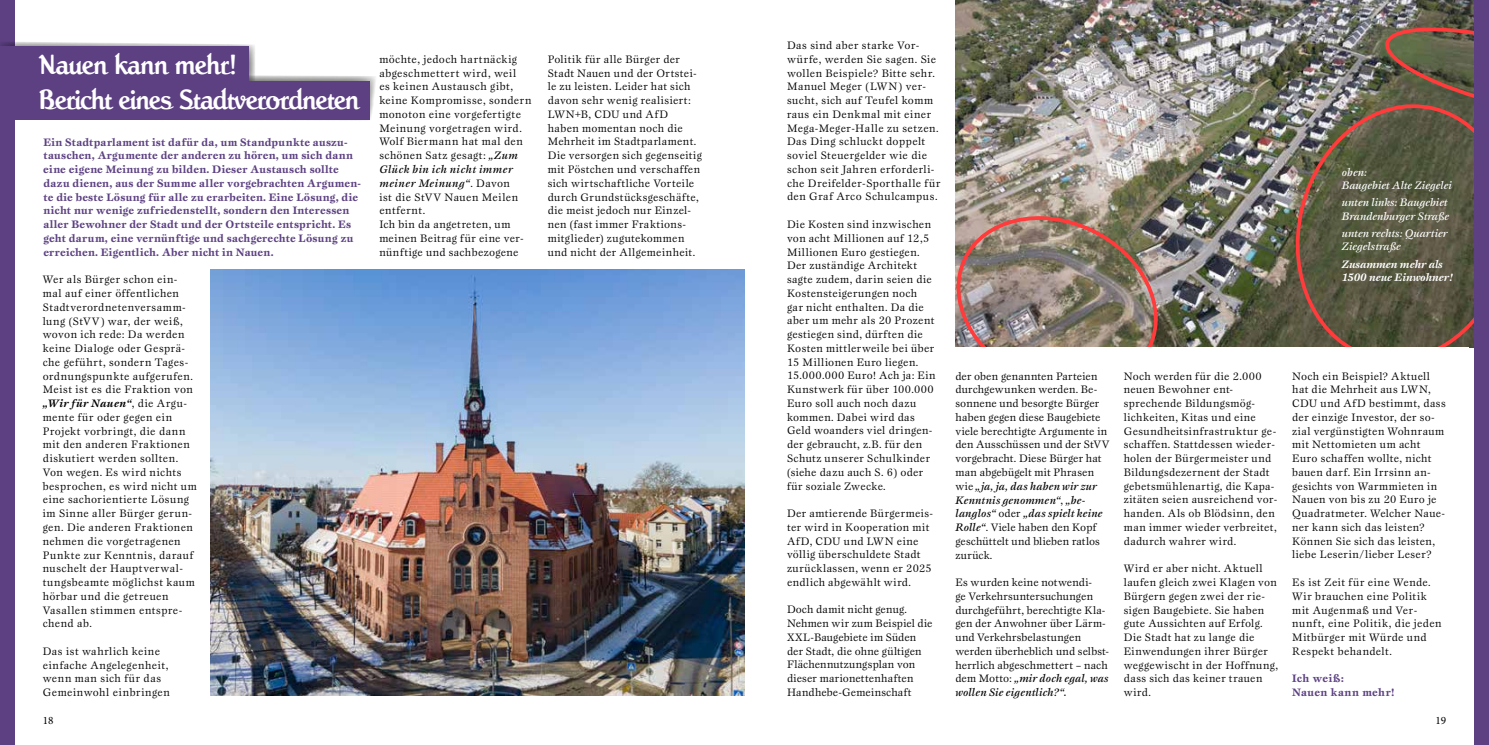
<style>
.page{position:relative;width:1489px;height:745px;background:#fff}
.page>*{position:absolute;margin:0;border:0;box-sizing:border-box;transform-origin:0 0}
.t1{font:28.75px/34.9px "Rochefort Pro";letter-spacing:-.015em;color:#fff}
.t2{font:11.25px/13.8px "Esprit SB";letter-spacing:.03em;color:#000}
.t3{font:11.25px/13.8px "Esprit SB";letter-spacing:.01em;color:#000}
.t4{font:700 11.25px/13.8px "Esprit SB";letter-spacing:.02em;color:#5c4082}
.t5{font:11.25px/13.8px "Esprit SB Med Ita";letter-spacing:.025em;color:#000}
.t6{font:11.25px/13.5px "Esprit SB Med Ita";color:#fff}
.t7{font:11.25px/13.8px "Esprit SB Med Ita";letter-spacing:.045em;color:#000}
.t8{font:italic 700 11.25px/13.5px "Esprit SB";color:#fff}
.t9{font:11.25px "Minion Pro";color:#000}
.s1{font-weight:700;font-style:italic}
.s2{font-family:"Esprit SB Med Ita"}
.s3{font-family:"Esprit SB"}
</style>
<div class="page">
<img style="left:955px;top:0;width:519px;height:347px">
<div style="left:0;top:0;width:14px;height:744px;background:#5c4082"></div>
<svg style="left:0;top:41px;width:376px;height:81px"></svg>
<div style="left:0;top:46px;width:248px;height:39px;background:#5c4082"></div>
<div style="left:0;top:81px;width:370px;height:39px;background:#5c4082"></div>
<img style="left:211px;top:269px;width:533px;height:425px">
<svg style="left:1280px;top:90px;width:194px;height:258px;background:#615d49"></svg>
<svg style="left:1378px;top:20px;width:96px;height:105px;background:#6c5a46"></svg>
<div style="left:1474px;top:0;width:14px;height:744px;background:#5c4082"></div>
<img style="left:955px;top:201px;width:213px;height:146px">
<div style="left:947px;top:347px;width:521px;height:60px;background:#fff"></div>
<h1 class="t1" style="left:39px;top:47px;width:321px">Nauen kann mehr!<br>Bericht eines Stadtverordneten</h1>
<p class="t4" style="left:43px;top:135px;width:319px">Ein Stadtparlament ist dafür da, um Standpunkte auszu&shy;tauschen, Argumente der anderen zu hören, um sich dann eine eigene Meinung zu bilden. Dieser Austausch sollte dazu dienen, aus der Summe aller vorgebrachten Argumen&shy;te die beste Lösung für alle zu erarbeiten. Eine Lösung, die nicht nur wenige zufriedenstellt, sondern den Interessen aller Bewohner der Stadt und der Ortsteile entspricht. Es geht darum, eine vernünftige und sachgerechte Lösung zu erreichen. Eigentlich. Aber nicht in Nauen.</p>
<p class="t2" style="left:43px;top:272px;width:156px">Wer als Bürger schon ein&shy;mal auf einer öffentlichen<br>Stadtverordnetenversamm&shy;lung (StVV) war, der weiß, wovon ich rede: Da werden keine Dialoge oder Gesprä&shy;che geführt, sondern Tages&shy;ordnungspunkte aufgerufen.<br>Meist ist es die Fraktion von <span class="s1">„Wir für Nauen“</span>, die Argu&shy;mente für oder gegen ein<br>Projekt vorbringt, die dann mit den anderen Fraktionen diskutiert werden sollten.<br>Von wegen. Es wird nichts besprochen, es wird nicht um eine sachorientierte Lösung im Sinne aller Bürger gerun&shy;gen. Die anderen Fraktionen nehmen die vorgetragenen<br>Punkte zur Kenntnis, darauf nuschelt der Hauptverwal&shy;tungsbeamte möglichst kaum hörbar und die getreuen<br>Vasallen stimmen entspre&shy;chend ab.</p>
<p class="t2" style="left:43px;top:644px;width:129px">Das ist wahrlich keine einfache Angelegenheit, wenn man sich für das<br>Gemeinwohl einbringen</p>
<p class="t2" style="left:379px;top:52px;width:154px">möchte, jedoch hartnäckig abgeschmettert wird, weil<br>es keinen Austausch gibt, keine Kompromisse, sondern monoton eine vorgefertigte<br>Meinung vorgetragen wird.<br>Wolf Biermann hat mal den schönen Satz gesagt: <span class="s2">„Zum</span></p>
<p class="t7" style="left:379px;top:162px;width:135px">Glück bin ich nicht immer meiner Meinung“<span class="s3">. Davon</span></p>
<p class="t2" style="left:379px;top:190px;width:146px">ist die StVV Nauen Meilen entfernt.<br>Ich bin da angetreten, um meinen Beitrag für eine ver&shy;nünftige und sachbezogene</p>
<p class="t2" style="left:547px;top:52px;width:156px">Politik für alle Bürger der<br>Stadt Nauen und der Ortstei&shy;le zu leisten. Leider hat sich davon sehr wenig realisiert:<br>LWN+B, CDU und AfD haben momentan noch die<br>Mehrheit im Stadtparlament.<br>Die versorgen sich gegenseitig mit Pöstchen und verschaffen sich wirtschaftliche Vorteile durch Grundstücksgeschäfte, die meist jedoch nur Einzel&shy;nen (fast immer Fraktions&shy;mitglieder) zugutekommen und nicht der Allgemeinheit.</p>
<p class="t2" style="left:787px;top:39px;width:155px">Das sind aber starke Vor&shy;würfe, werden Sie sagen. Sie wollen Beispiele? Bitte sehr.<br>Manuel Meger (LWN) ver&shy;sucht, sich auf Teufel komm raus ein Denkmal mit einer<br>Mega-Meger-Halle zu setzen.<br>Das Ding schluckt doppelt soviel Steuergelder wie die schon seit Jahren erforderli&shy;che Dreifelder-Sporthalle für den Graf Arco Schulcampus.</p>
<p class="t2" style="left:787px;top:217px;width:150px">Die Kosten sind inzwischen von acht Millionen auf 12,5<br>Millionen Euro gestiegen.<br>Der zuständige Architekt sagte zudem, darin seien die<br>Kostensteigerungen noch gar nicht enthalten. Da die aber um mehr als 20 Prozent gestiegen sind, dürften die<br>Kosten mittlerweile bei über<br>15 Millionen Euro liegen.<br>15.000.000 Euro! Ach ja: Ein<br>Kunstwerk für über 100.000<br>Euro soll auch noch dazu kommen. Dabei wird das<br>Geld woanders viel dringen&shy;der gebraucht, z.B. für den<br>Schutz unserer Schulkinder (siehe dazu auch S. 6) oder für soziale Zwecke.</p>
<p class="t2" style="left:787px;top:506px;width:148px">Der amtierende Bürgermeis&shy;ter wird in Kooperation mit<br>AfD, CDU und LWN eine völlig überschuldete Stadt zurücklassen, wenn er 2025 endlich abgewählt wird.</p>
<p class="t3" style="left:787px;top:602px;width:147px">Doch damit nicht genug.<br>Nehmen wir zum Beispiel die<br>XXL-Baugebiete im Süden der Stadt, die ohne gültigen<br>Flächennutzungsplan von dieser marionettenhaften<br>Handhebe-Gemeinschaft</p>
<p class="t6" style="left:1341px;top:165px;width:112px">oben:<br>Baugebiet Alte Ziegelei</p>
<p class="t6" style="left:1341px;top:196px;width:109px">unten links: Baugebiet<br>Brandenburger Straße</p>
<p class="t6" style="left:1341px;top:226px;width:107px">unten rechts: Quartier<br>Ziegelstraße</p>
<p class="t8" style="left:1341px;top:257px;width:112px">Zusammen mehr als<br>1500 neue Einwohner!</p>
<p class="t3" style="left:955px;top:369px;width:156px">der oben genannten Parteien durchgewunken werden. Be&shy;sonnene und besorgte Bürger haben gegen diese Baugebiete viele berechtigte Argumente in den Ausschüssen und der StVV vorgebracht. Diese Bürger hat man abgebügelt mit Phrasen</p>
<p class="t5" style="left:955px;top:479px;width:149px"><span class="s3">wie</span> „ja, ja, das haben wir zur<br>Kenntnis genommen“<span class="s3">,</span> „be&shy;langlos“ <span class="s3">oder</span> „das spielt keine</p>
<p class="t3" style="left:955px;top:520px;width:146px"><span class="s2">Rolle“</span>. Viele haben den Kopf geschüttelt und blieben ratlos zurück.</p>
<p class="t3" style="left:955px;top:575px;width:155px">Es wurden keine notwendi-<br>ge Verkehrsuntersuchungen durchgeführt, berechtigte Kla&shy;gen der Anwohner über Lärm&shy;und Verkehrsbelastungen werden überheblich und selbst&shy;herrlich abgeschmettert – nach</p>
<p class="t5" style="left:955px;top:671px;width:155px"><span class="s3">dem Motto:</span> „mir doch egal, was wollen Sie eigentlich?“.</p>
<p class="t2" style="left:1123px;top:369px;width:155px">Noch werden für die 2.000 neuen Bewohner ent&shy;sprechende Bildungsmög&shy;lichkeiten, Kitas und eine<br>Gesundheitsinfrastruktur ge&shy;schaffen. Stattdessen wieder&shy;holen der Bürgermeister und<br>Bildungsdezernent der Stadt gebetsmühlenartig, die Kapa&shy;zitäten seien ausreichend vor&shy;handen. Als ob Blödsinn, den man immer wieder verbreitet, dadurch wahrer wird.</p>
<p class="t2" style="left:1123px;top:561px;width:156px">Wird er aber nicht. Aktuell laufen gleich zwei Klagen von<br>Bürgern gegen zwei der rie&shy;sigen Baugebiete. Sie haben gute Aussichten auf Erfolg.<br>Die Stadt hat zu lange die<br>Einwendungen ihrer Bürger weggewischt in der Hoffnung, dass sich das keiner trauen wird.</p>
<p class="t2" style="left:1292px;top:369px;width:155px">Noch ein Beispiel? Aktuell hat die Mehrheit aus LWN,<br>CDU und AfD bestimmt, dass der einzige Investor, der so&shy;zial vergünstigten Wohnraum mit Nettomieten um acht<br>Euro schaffen wollte, nicht bauen darf. Ein Irrsinn an&shy;gesichts von Warmmieten in<br>Nauen von bis zu 20 Euro je<br>Quadratmeter. Welcher Naue&shy;ner kann sich das leisten?<br>Können Sie sich das leisten, liebe Leserin/lieber Leser?</p>
<p class="t2" style="left:1292px;top:575px;width:151px">Es ist Zeit für eine Wende.<br>Wir brauchen eine Politik mit Augenmaß und Ver&shy;nunft, eine Politik, die jeden<br>Mitbürger mit Würde und<br>Respekt behandelt.</p>
<p class="t4" style="left:1292px;top:671px;width:104px">Ich weiß:<br>Nauen kann mehr!</p>
<p class="t9" style="left:43px;top:712px;width:12px">18</p>
<p class="t9" style="left:1435px;top:712px;width:12px">19</p>
</div>
